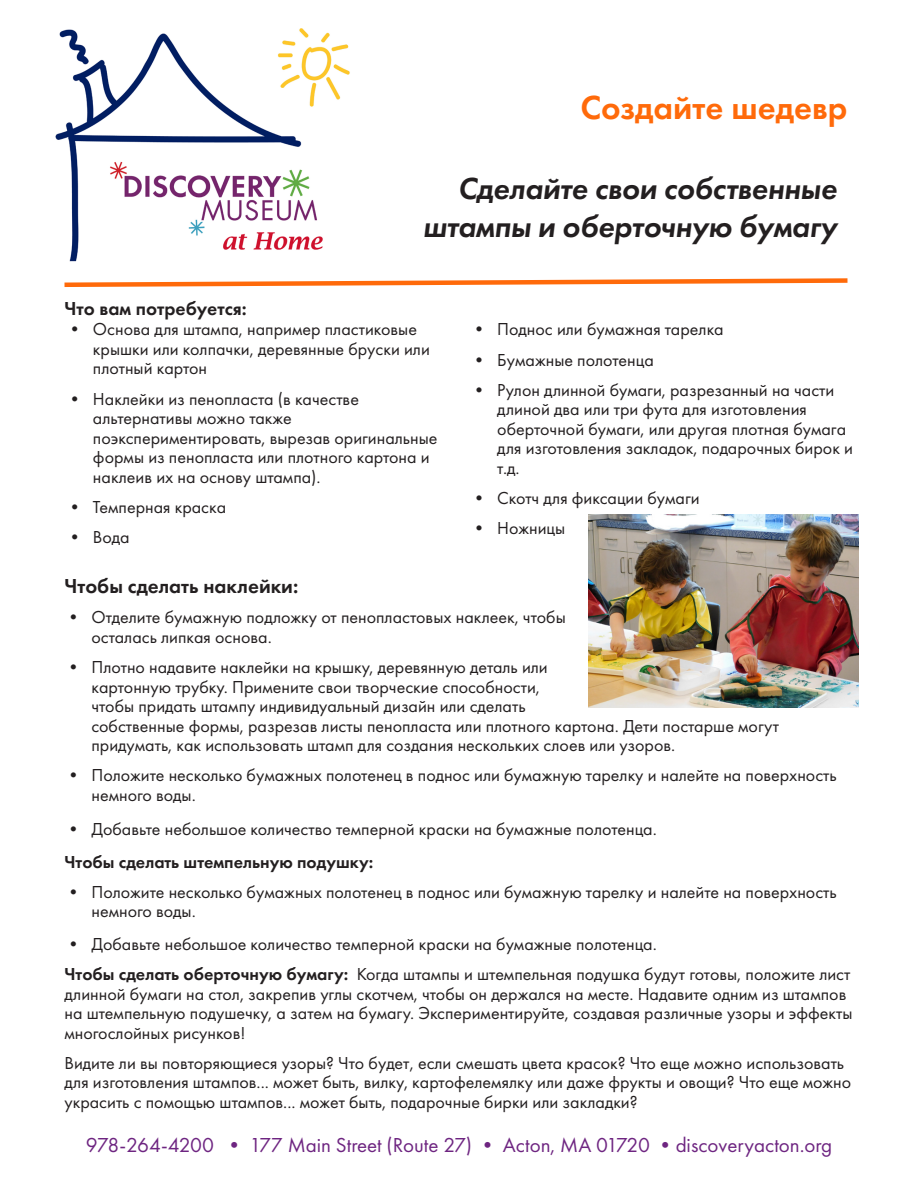
<style>
.page{position:relative;width:918px;height:1188px;background:#fff}
.page>*{position:absolute;margin:0;border:0;box-sizing:border-box;transform-origin:0 0}
.t1{font:600 34.5px "Futura PT";color:#ff6a0a}
.t2{font:italic 600 31.5px/37.8px "Futura PT";letter-spacing:-.01em;color:#231f20;text-align:right}
.t3{font:21px "Futura PT";color:#6e2581}
.t4{font:600 21px "Futura PT";color:#231f20}
.t5{font:600 19.5px "Futura PT";color:#231f20}
.t6{font:18px/19.5px "Futura PT";color:#231f20}
.t7{font:600 18px "Futura PT";color:#231f20}
.s1{font-weight:600}
</style>
<div class="page">
<img style="left:55px;top:28px;width:295px;height:234px">
<svg style="left:64px;top:278px;width:784px;height:9px"></svg>
<img style="left:588px;top:514px;width:270px;height:194px">
<p class="t1" style="left:580px;top:86px;width:269px">Создайте шедевр</p>
<p class="t5" style="left:64px;top:296px;width:184px">Что вам потребуется:</p>
<p class="t2" style="left:423px;top:169px;width:416px">Сделайте свои собственные штампы и оберточную бумагу</p>
<p class="t6" style="left:93px;top:319px;width:338px;text-indent:-27px">• Основа для штампа, например пластиковые крышки или колпачки, деревянные бруски или плотный картон</p>
<p class="t6" style="left:93px;top:389px;width:346px;text-indent:-27px">• Наклейки из пенопласта (в качестве альтернативы можно также поэкспериментировать, вырезав оригинальные формы из пенопласта или плотного картона и наклеив их на основу штампа).</p>
<p class="t6" style="left:66px;top:497px;width:162px">• Темперная краска</p>
<p class="t6" style="left:66px;top:527px;width:65px">• Вода</p>
<p class="t6" style="left:470px;top:319px;width:255px">• Поднос или бумажная тарелка</p>
<p class="t6" style="left:470px;top:350px;width:185px">• Бумажные полотенца</p>
<p class="t6" style="left:497px;top:380px;width:357px;text-indent:-27px">• Рулон длинной бумаги, разрезанный на части длиной два или три фута для изготовления оберточной бумаги, или другая плотная бумага для изготовления закладок, подарочных бирок и т.д.</p>
<p class="t6" style="left:470px;top:488px;width:231px">• Скотч для фиксации бумаги</p>
<p class="t6" style="left:470px;top:519px;width:96px">• Ножницы</p>
<p class="t4" style="left:64px;top:573px;width:235px">Чтобы сделать наклейки:</p>
<p class="t6" style="left:92px;top:607px;width:476px;text-indent:-27px">• Отделите бумажную подложку от пенопластовых наклеек, чтобы осталась липкая основа.</p>
<p class="t6" style="left:92px;top:657px;width:689px;text-indent:-27px">• Плотно надавите наклейки на крышку, деревянную деталь или<br>картонную трубку. Примените свои творческие способности,<br>чтобы придать штампу индивидуальный дизайн или сделать<br>собственные формы, разрезав листы пенопласта или плотного картона. Дети постарше могут придумать, как использовать штамп для создания нескольких слоев или узоров.</p>
<p class="t6" style="left:92px;top:766px;width:747px;text-indent:-27px">• Положите несколько бумажных полотенец в поднос или бумажную тарелку и налейте на поверхность немного воды.</p>
<p class="t6" style="left:64px;top:819px;width:594px">• Добавьте небольшое количество темперной краски на бумажные полотенца.</p>
<p class="t7" style="left:64px;top:850px;width:310px">Чтобы сделать штемпельную подушку:</p>
<p class="t6" style="left:92px;top:882px;width:747px;text-indent:-27px">• Положите несколько бумажных полотенец в поднос или бумажную тарелку и налейте на поверхность немного воды.</p>
<p class="t6" style="left:64px;top:934px;width:594px">• Добавьте небольшое количество темперной краски на бумажные полотенца.</p>
<p class="t6" style="left:64px;top:964px;width:789px"><span class="s1">Чтобы сделать оберточную бумагу:</span> Когда штампы и штемпельная подушка будут готовы, положите лист длинной бумаги на стол, закрепив углы скотчем, чтобы он держался на месте. Надавите одним из штампов на штемпельную подушечку, а затем на бумагу. Экспериментируйте, создавая различные узоры и эффекты многослойных рисунков!</p>
<p class="t6" style="left:64px;top:1053px;width:788px">Видите ли вы повторяющиеся узоры? Что будет, если смешать цвета красок? Что еще можно использовать для изготовления штампов... может быть, вилку, картофелемялку или даже фрукты и овощи? Что еще можно украсить с помощью штампов... может быть, подарочные бирки или закладки?</p>
<p class="t3" style="left:86px;top:1132px;width:748px">978-264-4200 • 177 Main Street (Route 27) • Acton, MA 01720 •discoveryacton.org</p>
</div>
